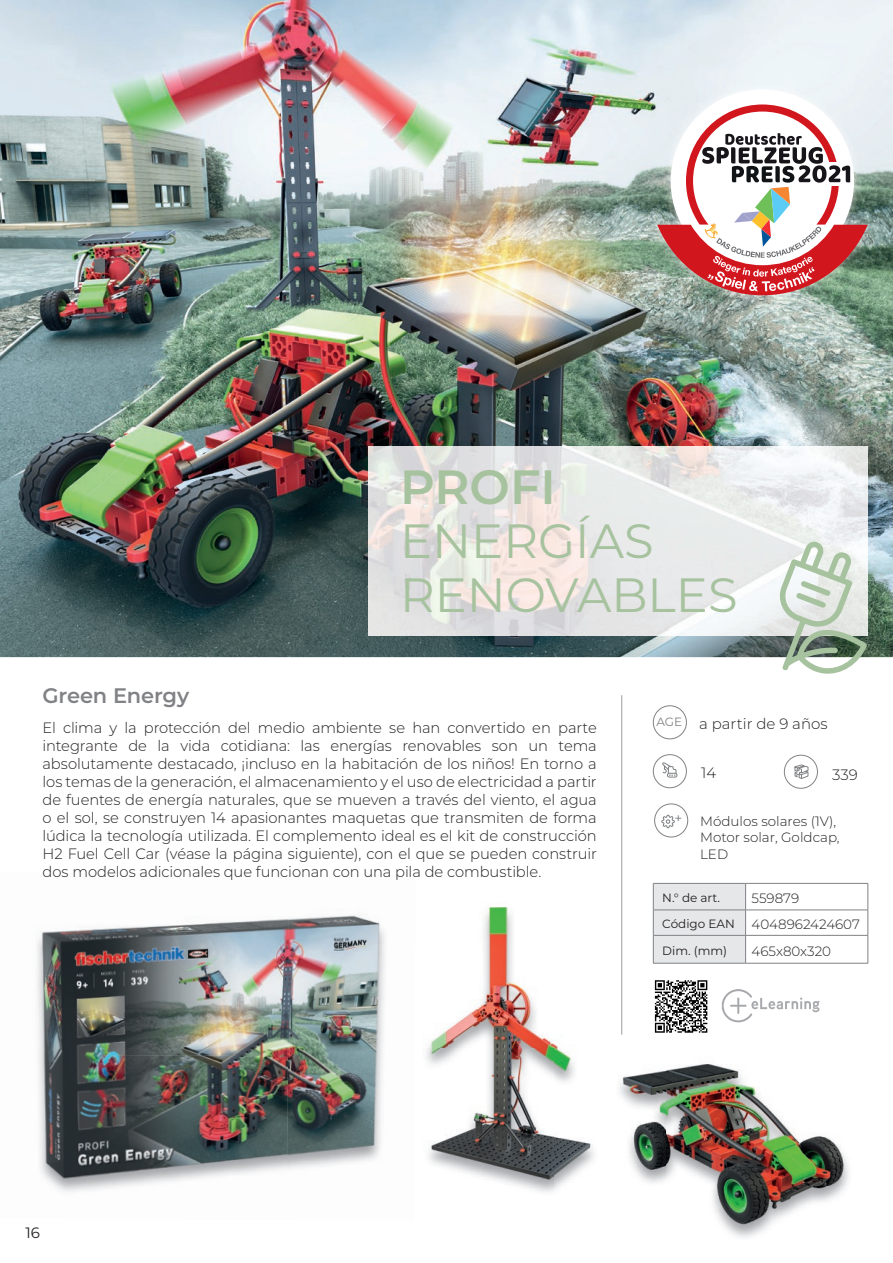
<style>
.page{position:relative;width:893px;height:1263px;background:#fff}
.page>*{position:absolute;margin:0;border:0;box-sizing:border-box;transform-origin:0 0}
.t1{font:48px/54px "Montserrat";color:#a7c29e}
.t2{font:600 48px "Montserrat";color:#a7c29e}
.t3{font:600 21px "Montserrat";letter-spacing:-.01em;color:#808285}
.t4{font:300 15px/18px "Montserrat";letter-spacing:-.005em;color:#231f20;text-align:justify}
.t5{font:15px "Montserrat";color:#231f20}
.t6{font:100 13.8px "Montserrat";color:#7c7f81}
.t7{font:300 13.5px/16.8px "Montserrat";color:#231f20}
.t8{font:12px "Montserrat";color:#231f20}
.s1{font-weight:400;font-size:12px}
</style>
<div class="page">
<img style="left:0;top:0;width:893px;height:657px">
<img style="left:369px;top:446px;width:498px;height:189px">
<svg style="left:776px;top:540px;width:91px;height:134px"></svg>
<img style="left:37px;top:916px;width:348px;height:276px">
<img style="left:426px;top:907px;width:168px;height:282px">
<img style="left:649px;top:80px;width:227px;height:225px">
<div style="left:671px;top:89px;width:183px;height:184px;background:#fff;border-radius:50%"></div>
<svg style="left:657px;top:104px;width:211px;height:191px"></svg>
<img style="left:618px;top:1064px;width:234px;height:163px">
<hr style="left:746px;top:883px;width:122px;height:1px;background:#808285">
<hr style="left:746px;top:910px;width:122px;height:1px;background:#808285">
<hr style="left:746px;top:935px;width:122px;height:1px;background:#808285">
<svg style="left:653px;top:883px;width:93px;height:80px;background:#e0e1e3"></svg>
<svg style="left:868px;top:883px;width:1px;height:80px"></svg>
<hr style="left:653px;top:963px;width:93px;height:1px;background:#808285">
<hr style="left:746px;top:963px;width:122px;height:1px;background:#808285">
<div style="left:653px;top:705px;width:34px;height:34px;border:1px solid #808285;border-radius:50%"></div>
<div style="left:784px;top:755px;width:34px;height:33px;border:1px solid #808285;border-radius:50%"></div>
<div style="left:653px;top:754px;width:34px;height:34px;border:1px solid #808285;border-radius:50%"></div>
<div style="left:667px;top:773px;width:10px;height:4px;border:1px solid #7c7f81;border-radius:2px"></div>
<svg style="left:662px;top:762px;width:15px;height:14px"></svg>
<svg style="left:794px;top:764px;width:15px;height:15px"></svg>
<hr style="left:621px;top:695px;width:1px;height:340px;background:#9d9fa2">
<div style="left:654px;top:804px;width:34px;height:33px;border:1px solid #808285;border-radius:50%"></div>
<svg style="left:661px;top:814px;width:14px;height:14px"></svg>
<svg style="left:654px;top:980px;width:54px;height:53px"></svg>
<svg style="left:655px;top:980px;width:52px;height:53px"></svg>
<svg style="left:722px;top:989px;width:97px;height:33px"></svg>
<h2 class="t3" style="left:43px;top:680px;width:148px">Green Energy</h2>
<h1 class="t2" style="left:400px;top:452px;width:157px">PROFI</h1>
<h1 class="t1" style="left:400px;top:512px;width:339px">ENERGÍAS<br>RENOVABLES</h1>
<p class="t4" style="left:43px;top:718px;width:556px">El clima y la protección del medio ambiente se han convertido en parte integrante de la vida cotidiana: las energías renovables son un tema absolutamente destacado, ¡incluso en la habitación de los niños! En torno a los temas de la generación, el almacenamiento y el uso de electricidad a partir de fuentes de energía naturales, que se mueven a través del viento, el agua o el sol, se construyen 14 apasionantes maquetas que transmiten de forma lúdica la tecnología utilizada. El complemento ideal es el kit de construcción H2 Fuel Cell Car (véase la página siguiente), con el que se pueden construir dos modelos adicionales que funcionan con una pila de combustible.</p>
<p class="t4" style="left:656px;top:714px;width:173px"><sup>AGE</sup> a partir de 9 años</p>
<p class="t4" style="left:701px;top:763px;width:17px">14</p>
<p class="t4" style="left:832px;top:765px;width:27px">339</p>
<p class="t6" style="left:674px;top:809px;width:9px">+</p>
<p class="t7" style="left:700px;top:812px;width:141px">Módulos solares (1V),<br>Motor solar, Goldcap,<br>LED</p>
<p class="t8" style="left:662px;top:890px;width:59px">N.° de art.</p>
<p class="t7" style="left:662px;top:885px;width:199px;line-height:26px;text-indent:89px">559879<br><span class="s1">Código EAN</span> 4048962424607</p>
<p class="t8" style="left:662px;top:942px;width:66px">Dim. (mm)</p>
<p class="t7" style="left:752px;top:942px;width:81px">465x80x320</p>
<p class="t5" style="left:26px;top:1223px;width:16px">16</p>
</div>
